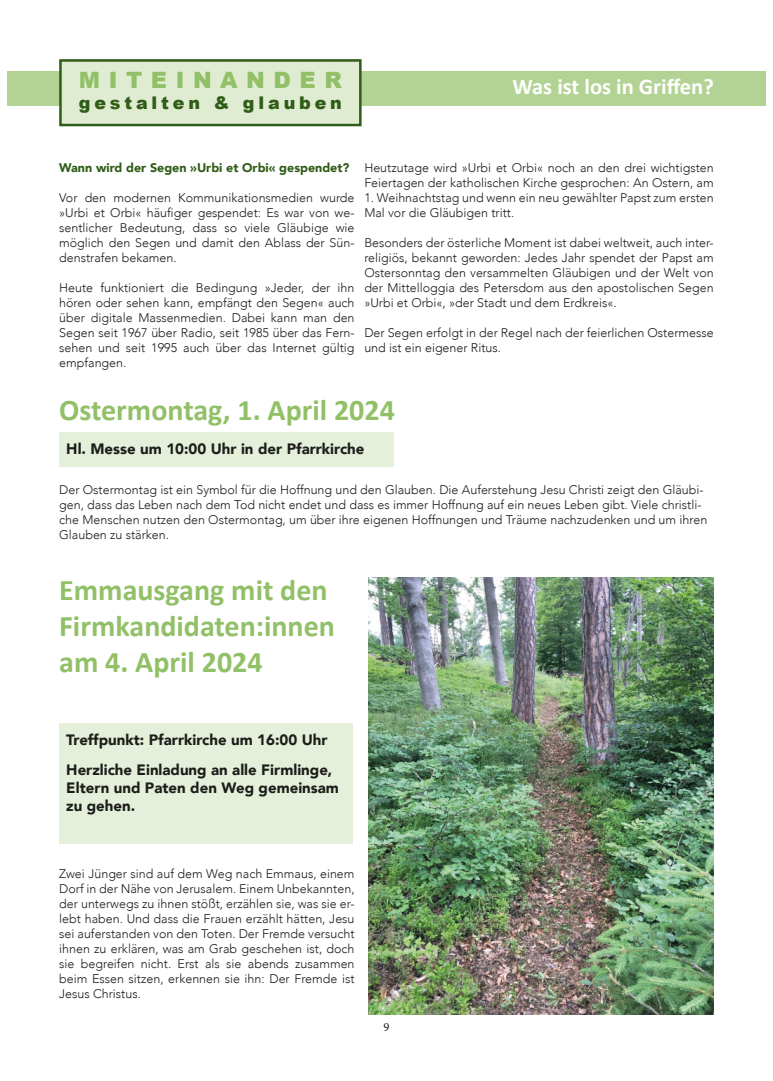
<style>
.page{position:relative;width:773px;height:1081px;background:#fff}
.page>*{position:absolute;margin:0;border:0;box-sizing:border-box;transform-origin:0 0}
.t1{font:700 30px "Calibri";color:#91c067}
.t2{font:700 22.5px "Calibri";color:#fff}
.t3{font:900 22.5px "Arial";letter-spacing:.38em;color:#91c067}
.t4{font:900 17.5px "Arial";letter-spacing:.22em;color:#2f5c16}
.t5{font:900 15px/18px "Avenir";color:#1d1d1b}
.t6{font:300 12.5px/15px "Avenir";color:#1d1d1b;text-align:justify}
.t7{font:900 12.5px "Avenir";color:#2f5c16}
.t8{font:12.5px "Minion Pro";color:#1d1d1b}
</style>
<div class="page">
<div style="left:7px;top:71px;width:758px;height:35px;background:#b2d394"></div>
<div style="left:59px;top:432px;width:334px;height:35px;background:#e5f0da"></div>
<div style="left:59px;top:723px;width:293px;height:120px;background:#e5f0da"></div>
<img style="left:369px;top:578px;width:344px;height:436px">
<div style="left:60px;top:60px;width:300px;height:65px;background:#dfecd2"></div>
<div style="left:59px;top:59px;width:302px;height:67px;border:2px solid #2f5c16"></div>
<p class="t3" style="left:79px;top:64px;width:264px">MITEINANDER</p>
<p class="t4" style="left:79px;top:90px;width:264px">gestalten &amp; glauben</p>
<p class="t2" style="left:512px;top:73px;width:203px">Was ist los in Griffen?</p>
<p class="t7" style="left:59px;top:157px;width:292px">Wann wird der Segen »Urbi et Orbi« gespendet?</p>
<p class="t6" style="left:59px;top:190px;width:297px">Vor den modernen Kommunikationsmedien wurde »Urbi et Orbi« häufiger gespendet: Es war von we&shy;sentlicher Bedeutung, dass so viele Gläubige wie möglich den Segen und damit den Ablass der Sün&shy;denstrafen bekamen.</p>
<p class="t6" style="left:59px;top:280px;width:297px">Heute funktioniert die Bedingung »Jeder, der ihn hören oder sehen kann, empfängt den Segen« auch über digitale Massenmedien. Dabei kann man den Segen seit 1967 über Radio, seit 1985 über das Fern&shy;sehen und seit 1995 auch über das Internet gültig empfangen.</p>
<p class="t6" style="left:364px;top:160px;width:351px">Heutzutage wird »Urbi et Orbi« noch an den drei wichtigsten<br>Feiertagen der katholischen Kirche gesprochen: An Ostern, am</p>
<p class="t6" style="left:364px;top:190px;width:351px">1. Weihnachtstag und wenn ein neu gewählter Papst zum ersten<br>Mal vor die Gläubigen tritt.</p>
<p class="t6" style="left:364px;top:235px;width:351px">Besonders der österliche Moment ist dabei weltweit, auch inter&shy;religiös, bekannt geworden: Jedes Jahr spendet der Papst am Ostersonntag den versammelten Gläubigen und der Welt von der Mittelloggia des Petersdom aus den apostolischen Segen »Urbi et Orbi«, »der Stadt und dem Erdkreis«.</p>
<p class="t6" style="left:364px;top:325px;width:351px">Der Segen erfolgt in der Regel nach der feierlichen Ostermesse und ist ein eigener Ritus.</p>
<p class="t1" style="left:59px;top:391px;width:337px">Ostermontag, 1. April 2024</p>
<p class="t5" style="left:66px;top:440px;width:299px">Hl. Messe um 10:00 Uhr in der Pfarrkirche</p>
<p class="t6" style="left:59px;top:482px;width:649px;text-align:left">Der Ostermontag ist ein Symbol für die Hoffnung und den Glauben. Die Auferstehung Jesu Christi zeigt den Gläubi&shy;gen, dass das Leben nach dem Tod nicht endet und dass es immer Hoffnung auf ein neues Leben gibt. Viele christli&shy;che Menschen nutzen den Ostermontag, um über ihre eigenen Hoffnungen und Träume nachzudenken und um ihren Glauben zu stärken.</p>
<p class="t1" style="left:59px;top:571px;width:270px">Emmausgang mit den</p>
<p class="t1" style="left:59px;top:607px;width:277px">Firmkandidaten:innen</p>
<p class="t1" style="left:59px;top:643px;width:205px">am 4. April 2024</p>
<p class="t5" style="left:66px;top:730px;width:263px">Treffpunkt: Pfarrkirche um 16:00 Uhr</p>
<p class="t5" style="left:66px;top:760px;width:274px">Herzliche Einladung an alle Firmlinge,<br>Eltern und Paten den Weg gemeinsam zu gehen.</p>
<p class="t6" style="left:59px;top:866px;width:297px">Zwei Jünger sind auf dem Weg nach Emmaus, einem Dorf in der Nähe von Jerusalem. Einem Unbekannten, der unterwegs zu ihnen stößt, erzählen sie, was sie er&shy;lebt haben. Und dass die Frauen erzählt hätten, Jesu sei auferstanden von den Toten. Der Fremde versucht ihnen zu erklären, was am Grab geschehen ist, doch sie begreifen nicht. Erst als sie abends zusammen beim Essen sitzen, erkennen sie ihn: Der Fremde ist Jesus Christus.</p>
<p class="t8" style="left:383px;top:1018px;width:7px">9</p>
</div>
